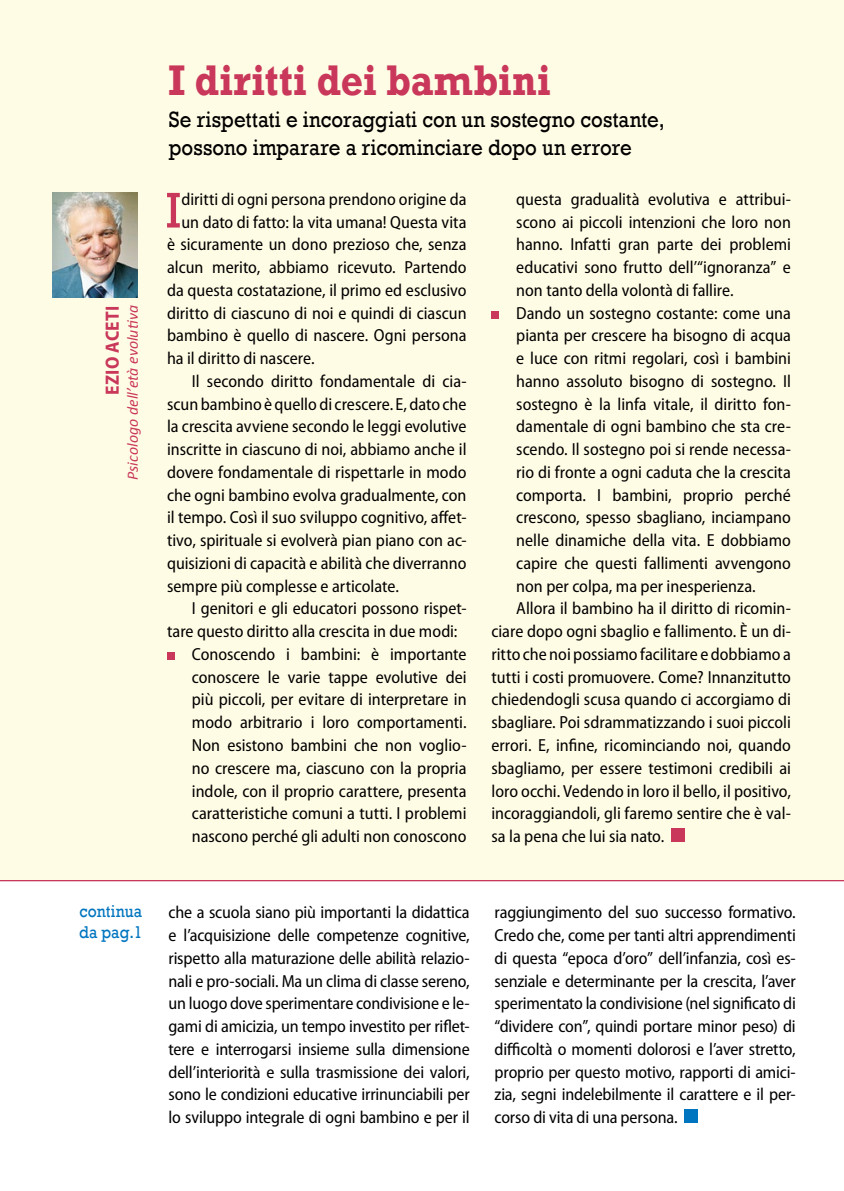
<style>
.page{position:relative;width:844px;height:1191px;background:#fff}
.page>*{position:absolute;margin:0;border:0;box-sizing:border-box;transform-origin:0 0}
.t1{font:50.93px "Rockwell";color:#c9375a}
.t2{font:700 40.25px "Rockwell";letter-spacing:.005em;color:#c9375a;scale:.9 1}
.t3{font:22.75px/27.3px "Rockwell";color:#000;scale:.9 1}
.t4{font:700 semi-condensed 19.25px "Myriad Pro";letter-spacing:.02em;color:#c9375a}
.t5{font:semi-condensed 17.5px/22.8px "Myriad Pro";color:#000;text-align:justify}
.t6{font:17.5px/21px "Rockwell";letter-spacing:.01em;color:#0075bf;scale:.9 1}
.t7{font:italic 15.75px "Calibri";letter-spacing:.005em;color:#c9375a}
</style>
<div class="page">
<hr style="left:0;top:879px;width:843px;height:2px;background:#c9375a">
<div style="left:0;top:0;width:843px;height:879px;background:#fffce5"></div>
<div style="left:683px;top:1109px;width:14px;height:14px;background:#0075bf"></div>
<div style="left:167px;top:652px;width:8px;height:8px;background:#c9375a"></div>
<div style="left:491px;top:311px;width:8px;height:7px;background:#c9375a"></div>
<div style="left:671px;top:828px;width:13px;height:14px;background:#c9375a"></div>
<img style="left:52px;top:193px;width:86px;height:104px">
<p class="t4" style="left:100px;top:395px;width:91px;rotate:-90deg">EZIO ACETI</p>
<p class="t7" style="left:122px;top:480px;width:176px;rotate:-90deg">Psicologo dell’età evolutiva</p>
<p class="t6" style="left:79px;top:901px;width:72px">continua da pag.1</p>
<h2 class="t2" style="left:169px;top:54px;width:426px">I diritti dei bambini</h2>
<h3 class="t3" style="left:169px;top:106px;width:552px">Se rispettati e incoraggiati con un sostegno costante, possono imparare a ricominciare dopo un errore</h3>
<h1 class="t1" style="left:165px;top:181px;width:17px">I</h1>
<p class="t5" style="left:181px;top:187px;width:286px">diritti di ogni persona prendono origine da</p>
<p class="t5" style="left:181px;top:210px;width:286px">un dato di fatto: la vita umana! Questa vita</p>
<p class="t5" style="left:167px;top:233px;width:301px">è sicuramente un dono prezioso che, senza</p>
<p class="t5" style="left:167px;top:255px;width:301px">alcun merito, abbiamo ricevuto. Partendo</p>
<p class="t5" style="left:167px;top:278px;width:301px">da questa costatazione, il primo ed esclusivo</p>
<p class="t5" style="left:167px;top:301px;width:301px">diritto di ciascuno di noi e quindi di ciascun</p>
<p class="t5" style="left:167px;top:324px;width:301px">bambino è quello di nascere. Ogni persona</p>
<p class="t5" style="left:167px;top:346px;width:149px">ha il diritto di nascere.</p>
<p class="t5" style="left:192px;top:369px;width:276px">Il secondo diritto fondamentale di cia-</p>
<p class="t5" style="left:167px;top:392px;width:301px">scun bambino è quello di crescere. E, dato che</p>
<p class="t5" style="left:167px;top:415px;width:301px">la crescita avviene secondo le leggi evolutive</p>
<p class="t5" style="left:167px;top:437px;width:301px">inscritte in ciascuno di noi, abbiamo anche il</p>
<p class="t5" style="left:167px;top:460px;width:301px">dovere fondamentale di rispettarle in modo</p>
<p class="t5" style="left:167px;top:483px;width:301px">che ogni bambino evolva gradualmente, con</p>
<p class="t5" style="left:167px;top:506px;width:301px">il tempo. Così il suo sviluppo cognitivo, affet-</p>
<p class="t5" style="left:167px;top:528px;width:301px">tivo, spirituale si evolverà pian piano con ac-</p>
<p class="t5" style="left:167px;top:551px;width:301px">quisizioni di capacità e abilità che diverranno</p>
<p class="t5" style="left:167px;top:574px;width:233px">sempre più complesse e articolate.</p>
<p class="t5" style="left:192px;top:597px;width:276px">I genitori e gli educatori possono rispet-</p>
<p class="t5" style="left:167px;top:619px;width:292px">tare questo diritto alla crescita in due modi:</p>
<p class="t5" style="left:192px;top:642px;width:276px">Conoscendo i bambini: è importante</p>
<p class="t5" style="left:192px;top:665px;width:276px">conoscere le varie tappe evolutive dei</p>
<p class="t5" style="left:192px;top:688px;width:276px">più piccoli, per evitare di interpretare in</p>
<p class="t5" style="left:192px;top:710px;width:276px">modo arbitrario i loro comportamenti.</p>
<p class="t5" style="left:192px;top:733px;width:276px">Non esistono bambini che non voglio-</p>
<p class="t5" style="left:192px;top:756px;width:276px">no crescere ma, ciascuno con la propria</p>
<p class="t5" style="left:192px;top:779px;width:276px">indole, con il proprio carattere, presenta</p>
<p class="t5" style="left:192px;top:801px;width:276px">caratteristiche comuni a tutti. I problemi</p>
<p class="t5" style="left:192px;top:824px;width:276px">nascono perché gli adulti non conoscono</p>
<p class="t5" style="left:516px;top:187px;width:276px">questa gradualità evolutiva e attribui-</p>
<p class="t5" style="left:516px;top:210px;width:276px">scono ai piccoli intenzioni che loro non</p>
<p class="t5" style="left:516px;top:233px;width:276px">hanno. Infatti gran parte dei problemi</p>
<p class="t5" style="left:516px;top:255px;width:276px">educativi sono frutto dell’“ignoranza” e</p>
<p class="t5" style="left:516px;top:278px;width:219px">non tanto della volontà di fallire.</p>
<p class="t5" style="left:516px;top:301px;width:276px">Dando un sostegno costante: come una</p>
<p class="t5" style="left:516px;top:324px;width:276px">pianta per crescere ha bisogno di acqua</p>
<p class="t5" style="left:516px;top:346px;width:276px">e luce con ritmi regolari, così i bambini</p>
<p class="t5" style="left:516px;top:369px;width:276px">hanno assoluto bisogno di sostegno. Il</p>
<p class="t5" style="left:516px;top:392px;width:276px">sostegno è la linfa vitale, il diritto fon-</p>
<p class="t5" style="left:516px;top:415px;width:276px">damentale di ogni bambino che sta cre-</p>
<p class="t5" style="left:516px;top:437px;width:276px">scendo. Il sostegno poi si rende necessa-</p>
<p class="t5" style="left:516px;top:460px;width:276px">rio di fronte a ogni caduta che la crescita</p>
<p class="t5" style="left:516px;top:483px;width:276px">comporta. I bambini, proprio perché</p>
<p class="t5" style="left:516px;top:506px;width:276px">crescono, spesso sbagliano, inciampano</p>
<p class="t5" style="left:516px;top:528px;width:276px">nelle dinamiche della vita. E dobbiamo</p>
<p class="t5" style="left:516px;top:551px;width:276px">capire che questi fallimenti avvengono</p>
<p class="t5" style="left:516px;top:574px;width:241px">non per colpa, ma per inesperienza.</p>
<p class="t5" style="left:516px;top:597px;width:276px">Allora il bambino ha il diritto di ricomin-</p>
<p class="t5" style="left:491px;top:619px;width:301px">ciare dopo ogni sbaglio e fallimento. È un di-</p>
<p class="t5" style="left:491px;top:642px;width:301px">ritto che noi possiamo facilitare e dobbiamo a</p>
<p class="t5" style="left:491px;top:665px;width:301px">tutti i costi promuovere. Come? Innanzitutto</p>
<p class="t5" style="left:491px;top:688px;width:301px">chiedendogli scusa quando ci accorgiamo di</p>
<p class="t5" style="left:491px;top:710px;width:301px">sbagliare. Poi sdrammatizzando i suoi piccoli</p>
<p class="t5" style="left:491px;top:733px;width:301px">errori. E, infine, ricominciando noi, quando</p>
<p class="t5" style="left:491px;top:756px;width:301px">sbagliamo, per essere testimoni credibili ai</p>
<p class="t5" style="left:491px;top:779px;width:301px">loro occhi. Vedendo in loro il bello, il positivo,</p>
<p class="t5" style="left:491px;top:801px;width:301px">incoraggiandoli, gli faremo sentire che è val-</p>
<p class="t5" style="left:491px;top:824px;width:174px">sa la pena che lui sia nato.</p>
<p class="t5" style="left:168px;top:901px;width:303px">che a scuola siano più importanti la didattica e l’acquisizione delle competenze cognitive, rispetto alla maturazione delle abilità relazio&shy;nali e pro-sociali. Ma un clima di classe sereno, un luogo dove sperimentare condivisione e le&shy;gami di amicizia, un tempo investito per riflet&shy;tere e interrogarsi insieme sulla dimensione dell’interiorità e sulla trasmissione dei valori, sono le condizioni educative irrinunciabili per lo sviluppo integrale di ogni bambino e per il</p>
<p class="t5" style="left:494px;top:901px;width:303px">raggiungimento del suo successo formativo.<br>Credo che, come per tanti altri apprendimenti di questa “epoca d’oro” dell’infanzia, così es&shy;senziale e determinante per la crescita, l’aver sperimentato la condivisione (nel significato di “dividere con”, quindi portare minor peso) di difficoltà o momenti dolorosi e l’aver stretto, proprio per questo motivo, rapporti di amici&shy;zia, segni indelebilmente il carattere e il per&shy;corso di vita di una persona.</p>
</div>
